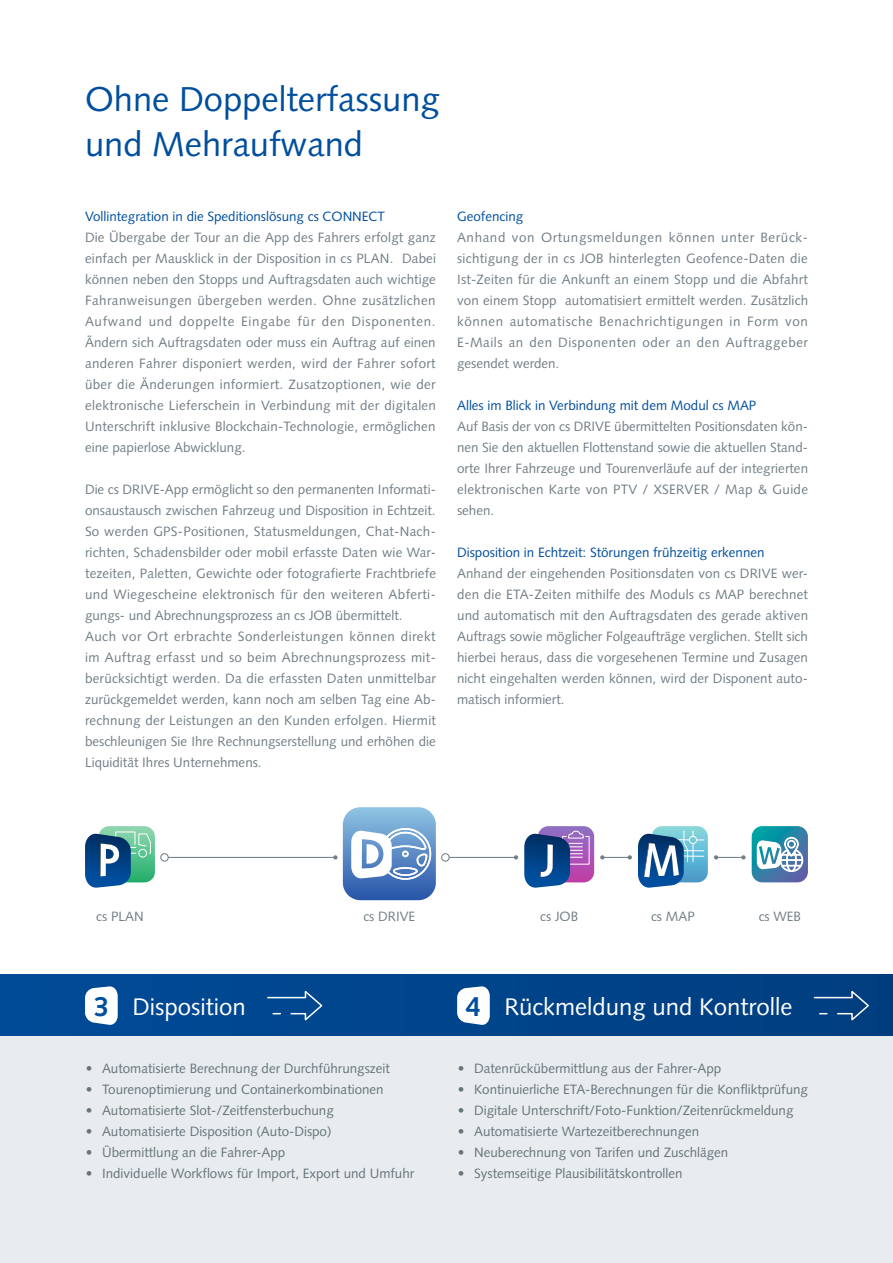
<style>
.page{position:relative;width:893px;height:1263px;background:#fff}
.page>*{position:absolute;margin:0;border:0;box-sizing:border-box;transform-origin:0 0}
.t1{font:34.5px/45px "Syntax LT Std";color:#004e9e}
.t2{font:24px "Syntax LT Std";color:#fff}
.t3{font:13.5px/21px "Syntax LT Std";color:#717e85;text-align:justify}
.t4{font:13.5px "Syntax LT Std";color:#004e9e}
.s1{font-weight:700;font-size:27.6px;color:#004e9e}
</style>
<div class="page">
<div style="left:0;top:974px;width:893px;height:63px;background:#00448b"></div>
<div style="left:0;top:1037px;width:893px;height:226px;background:#e8ecee"></div>
<svg style="left:85px;top:986px;width:33px;height:39px"></svg>
<svg style="left:457px;top:986px;width:33px;height:39px"></svg>
<svg style="left:267px;top:990px;width:56px;height:31px"></svg>
<svg style="left:813px;top:988px;width:57px;height:35px"></svg>
<svg style="left:524px;top:826px;width:70px;height:62px;background:#696dad"></svg>
<svg style="left:85px;top:826px;width:70px;height:62px"></svg>
<svg style="left:638px;top:826px;width:70px;height:62px"></svg>
<svg style="left:343px;top:807px;width:93px;height:93px"></svg>
<hr style="left:168px;top:857px;width:167px;height:1px;background:#717e85">
<div style="left:160px;top:853px;width:9px;height:9px;border:1px solid #717e85;border-radius:50%"></div>
<svg style="left:333px;top:855px;width:4px;height:4px"></svg>
<hr style="left:449px;top:857px;width:66px;height:1px;background:#717e85">
<div style="left:441px;top:853px;width:9px;height:9px;border:1px solid #717e85;border-radius:50%"></div>
<svg style="left:514px;top:855px;width:4px;height:4px"></svg>
<svg style="left:600px;top:855px;width:32px;height:4px"></svg>
<svg style="left:714px;top:855px;width:32px;height:4px"></svg>
<svg style="left:752px;top:826px;width:56px;height:56px"></svg>
<h1 class="t1" style="left:85px;top:77px;width:356px">Ohne Doppelterfassung und Mehraufwand</h1>
<p class="t4" style="left:85px;top:209px;width:301px">Vollintegration in die Speditionslösung cs CONNECT</p>
<p class="t3" style="left:85px;top:227px;width:353px">Die Übergabe der Tour an die App des Fahrers erfolgt ganz einfach per Mausklick in der Disposition in cs PLAN. Dabei können neben den Stopps und Auftragsdaten auch wichtige Fahranweisungen übergeben werden. Ohne zusätzlichen Aufwand und doppelte Eingabe für den Disponenten.<br>Ändern sich Auftragsdaten oder muss ein Auftrag auf einen anderen Fahrer disponiert werden, wird der Fahrer sofort über die Änderungen informiert. Zusatzoptionen, wie der elektronische Lieferschein in Verbindung mit der digitalen Unterschrift inklusive Blockchain-Technologie, ermöglichen eine papierlose Abwicklung.</p>
<p class="t3" style="left:85px;top:479px;width:353px;text-align:left">Die cs DRIVE-App ermöglicht so den permanenten Informati&shy;onsaustausch zwischen Fahrzeug und Disposition in Echtzeit.<br>So werden GPS-Positionen, Statusmeldungen, Chat-Nach&shy;richten, Schadensbilder oder mobil erfasste Daten wie War&shy;tezeiten, Paletten, Gewichte oder fotografierte Frachtbriefe und Wiegescheine elektronisch für den weiteren Abferti&shy;gungs- und Abrechnungsprozess an cs JOB übermittelt.<br>Auch vor Ort erbrachte Sonderleistungen können direkt im Auftrag erfasst und so beim Abrechnungsprozess mit&shy;berücksichtigt werden. Da die erfassten Daten unmittelbar zurückgemeldet werden, kann noch am selben Tag eine Ab&shy;rechnung der Leistungen an den Kunden erfolgen. Hiermit beschleunigen Sie Ihre Rechnungserstellung und erhöhen die Liquidität Ihres Unternehmens.</p>
<p class="t4" style="left:457px;top:209px;width:68px">Geofencing</p>
<p class="t3" style="left:457px;top:227px;width:352px">Anhand von Ortungsmeldungen können unter Berück&shy;sichtigung der in cs JOB hinterlegten Geofence-Daten die Ist-Zeiten für die Ankunft an einem Stopp und die Abfahrt von einem Stopp automatisiert ermittelt werden. Zusätzlich können automatische Benachrichtigungen in Form von E-Mails an den Disponenten oder an den Auftraggeber gesendet werden.</p>
<p class="t4" style="left:457px;top:398px;width:301px">Alles im Blick in Verbindung mit dem Modul cs MAP</p>
<p class="t3" style="left:457px;top:416px;width:352px">Auf Basis der von cs DRIVE übermittelten Positionsdaten kön&shy;nen Sie den aktuellen Flottenstand sowie die aktuellen Stand&shy;orte Ihrer Fahrzeuge und Tourenverläufe auf der integrierten elektronischen Karte von PTV / XSERVER / Map &amp; Guide sehen.</p>
<p class="t4" style="left:457px;top:545px;width:309px">Disposition in Echtzeit: Störungen frühzeitig erkennen</p>
<p class="t3" style="left:457px;top:563px;width:352px">Anhand der eingehenden Positionsdaten von cs DRIVE wer&shy;den die ETA-Zeiten mithilfe des Moduls cs MAP berechnet und automatisch mit den Auftragsdaten des gerade aktiven Auftrags sowie möglicher Folgeaufträge verglichen. Stellt sich hierbei heraus, dass die vorgesehenen Termine und Zusagen nicht eingehalten werden können, wird der Disponent auto&shy;matisch informiert.</p>
<p class="t3" style="left:96px;top:906px;width:49px">cs PLAN</p>
<p class="t3" style="left:363px;top:906px;width:53px">cs DRIVE</p>
<p class="t3" style="left:540px;top:906px;width:39px">cs JOB</p>
<p class="t3" style="left:651px;top:906px;width:45px">cs MAP</p>
<p class="t3" style="left:759px;top:906px;width:44px">cs WEB</p>
<h2 class="t2" style="left:94px;top:992px;width:154px"><span class="s1">3</span> Disposition</h2>
<h2 class="t2" style="left:466px;top:992px;width:328px"><span class="s1">4</span> Rückmeldung und Kontrolle</h2>
<p class="t3" style="left:85px;top:1058px;width:306px">• Automatisierte Berechnung der Durchführungszeit</p>
<p class="t3" style="left:85px;top:1079px;width:300px">• Tourenoptimierung und Containerkombinationen</p>
<p class="t3" style="left:85px;top:1100px;width:250px">• Automatisierte Slot-/Zeitfensterbuchung</p>
<p class="t3" style="left:85px;top:1121px;width:248px">• Automatisierte Disposition (Auto-Dispo)</p>
<p class="t3" style="left:85px;top:1142px;width:202px">• Übermittlung an die Fahrer-App</p>
<p class="t3" style="left:85px;top:1163px;width:331px">• Individuelle Workflows für Import, Export und Umfuhr</p>
<p class="t3" style="left:457px;top:1058px;width:266px">• Datenrückübermittlung aus der Fahrer-App</p>
<p class="t3" style="left:457px;top:1079px;width:352px">• Kontinuierliche ETA-Berechnungen für die Konfliktprüfung</p>
<p class="t3" style="left:457px;top:1100px;width:338px">• Digitale Unterschrift/Foto-Funktion/Zeitenrückmeldung</p>
<p class="t3" style="left:457px;top:1121px;width:244px">• Automatisierte Wartezeitberechnungen</p>
<p class="t3" style="left:457px;top:1142px;width:273px">• Neuberechnung von Tarifen und Zuschlägen</p>
<p class="t3" style="left:457px;top:1163px;width:227px">• Systemseitige Plausibilitätskontrollen</p>
</div>
